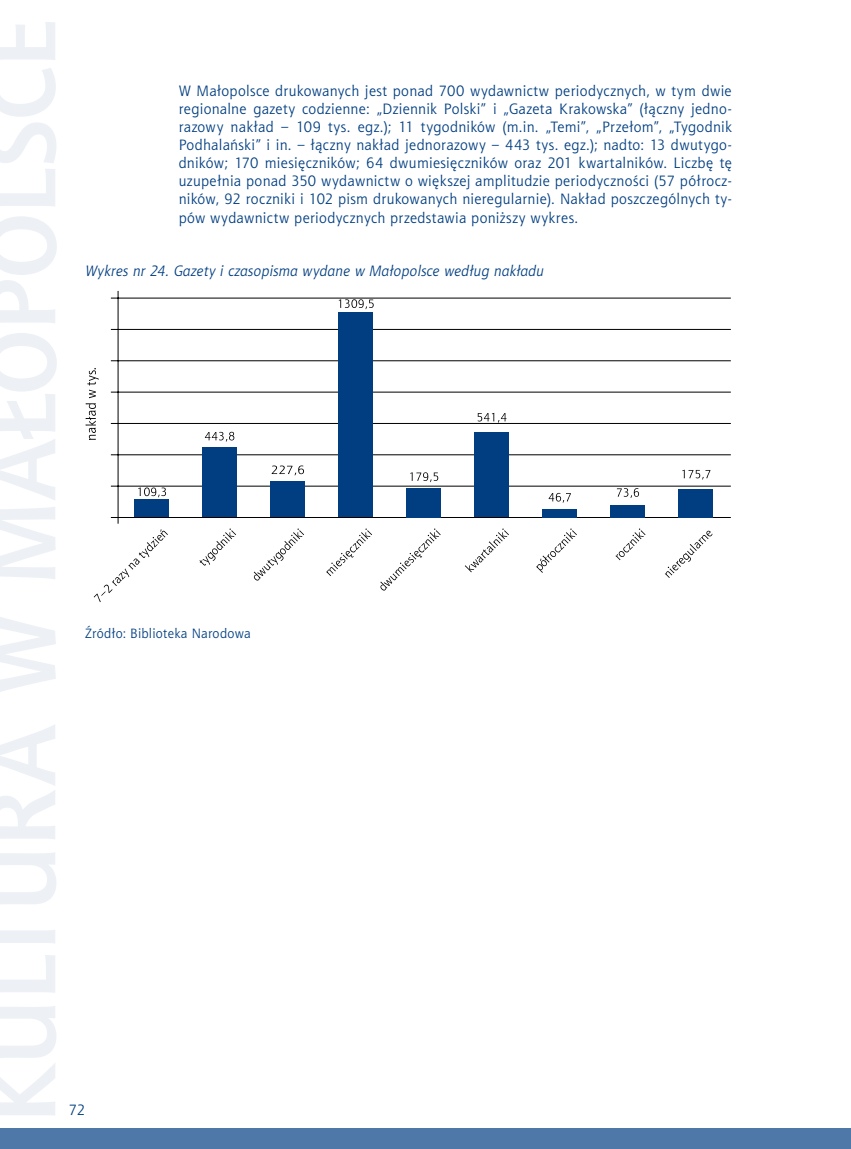
<style>
.page{position:relative;width:851px;height:1149px;background:#fff}
.page>*{position:absolute;margin:0;border:0;box-sizing:border-box;transform-origin:0 0}
.t1{font:15px/18px "Aerton TTEFN";letter-spacing:.025em;color:#003e81;text-align:justify}
.t2{font:italic 15px "Aerton TTEFN";letter-spacing:.02em;color:#003e81}
.t3{font:13.5px "Aerton TTEFN";letter-spacing:.02em;color:#003e81}
</style>
<div class="page">
<div style="left:0;top:1127px;width:850px;height:21px;background:#4d78a7"></div>
<svg style="left:850px;top:1128px;width:1px;height:20px"></svg>
<hr style="left:118px;top:291px;width:1px;height:232px;background:#000">
<hr style="left:111px;top:517px;width:619px;height:1px;background:#000">
<hr style="left:111px;top:485px;width:619px;height:1px;background:#000">
<hr style="left:111px;top:454px;width:619px;height:1px;background:#000">
<hr style="left:111px;top:423px;width:619px;height:1px;background:#000">
<hr style="left:111px;top:391px;width:619px;height:1px;background:#000">
<hr style="left:111px;top:360px;width:619px;height:1px;background:#000">
<hr style="left:111px;top:329px;width:619px;height:1px;background:#000">
<hr style="left:111px;top:297px;width:619px;height:1px;background:#000">
<div style="left:134px;top:499px;width:35px;height:18px;background:#003e81"></div>
<div style="left:202px;top:447px;width:35px;height:70px;background:#003e81"></div>
<div style="left:270px;top:481px;width:35px;height:36px;background:#003e81"></div>
<div style="left:338px;top:312px;width:34px;height:205px;background:#003e81"></div>
<div style="left:406px;top:488px;width:34px;height:29px;background:#003e81"></div>
<div style="left:474px;top:432px;width:34px;height:85px;background:#003e81"></div>
<div style="left:542px;top:509px;width:34px;height:8px;background:#003e81"></div>
<div style="left:610px;top:504px;width:34px;height:13px;background:#003e81"></div>
<div style="left:678px;top:489px;width:34px;height:28px;background:#003e81"></div>
<svg style="left:94px;top:529px;width:74px;height:73px"></svg>
<svg style="left:138px;top:487px;width:28px;height:10px"></svg>
<svg style="left:199px;top:528px;width:37px;height:37px"></svg>
<svg style="left:254px;top:528px;width:50px;height:52px"></svg>
<svg style="left:326px;top:528px;width:46px;height:48px"></svg>
<svg style="left:380px;top:528px;width:60px;height:62px"></svg>
<svg style="left:465px;top:528px;width:44px;height:44px"></svg>
<svg style="left:536px;top:528px;width:41px;height:44px"></svg>
<svg style="left:615px;top:528px;width:30px;height:32px"></svg>
<svg style="left:664px;top:530px;width:48px;height:48px"></svg>
<svg style="left:205px;top:431px;width:29px;height:10px"></svg>
<svg style="left:272px;top:465px;width:32px;height:10px"></svg>
<svg style="left:338px;top:299px;width:35px;height:10px"></svg>
<svg style="left:410px;top:472px;width:28px;height:10px"></svg>
<svg style="left:477px;top:412px;width:29px;height:10px"></svg>
<svg style="left:548px;top:492px;width:22px;height:10px"></svg>
<svg style="left:616px;top:488px;width:23px;height:10px"></svg>
<svg style="left:682px;top:469px;width:28px;height:10px"></svg>
<svg style="left:86px;top:368px;width:13px;height:72px"></svg>
<p class="t1" style="left:179px;top:82px;width:554px">W Małopolsce drukowanych jest ponad 700 wydawnictw periodycznych, w tym dwie regionalne gazety codzienne: „Dziennik Polski” i „Gazeta Krakowska” (łączny jedno&shy;razowy nakład – 109 tys. egz.); 11 tygodników (m.in. „Temi”, „Przełom”, „Tygodnik Podhalański” i in. – łączny nakład jednorazowy – 443 tys. egz.); nadto: 13 dwutygo&shy;dników; 170 miesięczników; 64 dwumiesięczników oraz 201 kwartalników. Liczbę tę uzupełnia ponad 350 wydawnictw o większej amplitudzie periodyczności (57 półrocz&shy;ników, 92 roczniki i 102 pism drukowanych nieregularnie). Nakład poszczególnych ty&shy;pów wydawnictw periodycznych przedstawia poniższy wykres.</p>
<p class="t2" style="left:85px;top:261px;width:460px">Wykres nr 24. Gazety i czasopisma wydane w Małopolsce według nakładu</p>
<p class="t3" style="left:85px;top:625px;width:167px">Źródło: Biblioteka Narodowa</p>
<p class="t1" style="left:69px;top:1100px;width:18px">72</p>
</div>
